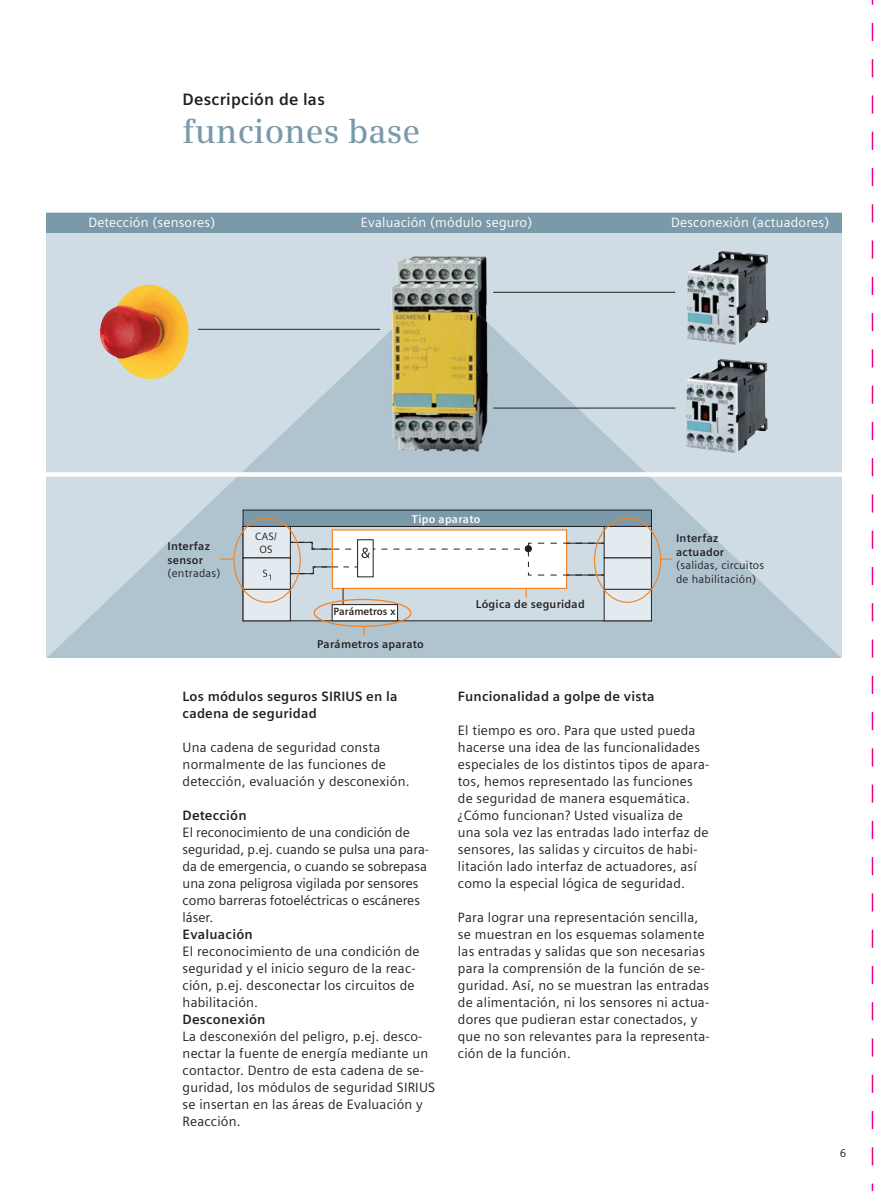
<style>
.page{position:relative;width:893px;height:1191px;background:#fff}
.page>*{position:absolute;margin:0;border:0;box-sizing:border-box;transform-origin:0 0}
.t1{font:600 33px "Siemens Serif";letter-spacing:.005em;color:#7b9aa9}
.t2{font:700 16.5px "Siemens Sans";letter-spacing:.015em;color:#231f20}
.t3{font:13.5px/17px "Siemens Sans";letter-spacing:.015em;color:#231f20}
.t4{font:13.5px/17px "Siemens Sans";letter-spacing:-.005em;color:#231f20}
.t5{font:700 13.5px/17px "Siemens Sans";letter-spacing:.015em;color:#231f20}
.t6{font:13.5px "Siemens Sans";letter-spacing:.015em;color:#fff}
.t7{font:700 11.25px/13.5px "Siemens Sans";letter-spacing:.02em;color:#231f20}
.t8{font:11.25px/13.5px "Siemens Sans";letter-spacing:.02em;color:#231f20}
.t9{font:700 11.25px "Siemens Sans";letter-spacing:.02em;color:#fff}
.t10{font:700 10.5px "Siemens Sans";color:#231f20}
.t11{font:10.5px/13.5px "Siemens Sans";color:#231f20;text-align:center}
</style>
<div class="page">
<div style="left:47px;top:213px;width:795px;height:445px;background:#cfdce4"></div>
<svg style="left:47px;top:291px;width:794px;height:367px"></svg>
<img style="left:397px;top:255px;width:90px;height:27px">
<img style="left:379px;top:282px;width:119px;height:179px">
<svg style="left:220px;top:558px;width:13px;height:1px"></svg>
<div style="left:243px;top:526px;width:408px;height:95px;background:#cfdce4"></div>
<div style="left:243px;top:526px;width:409px;height:95px;border:1px solid #231f20"></div>
<div style="left:243px;top:526px;width:47px;height:32px;background:#e4ebf0"></div>
<div style="left:243px;top:526px;width:48px;height:32px;border:1px solid #231f20"></div>
<div style="left:243px;top:510px;width:408px;height:16px;background:#7b9aa9"></div>
<div style="left:243px;top:510px;width:409px;height:17px;border:1px solid #231f20"></div>
<div style="left:243px;top:558px;width:47px;height:31px;background:#e4ebf0"></div>
<div style="left:243px;top:589px;width:47px;height:32px;background:#e4ebf0"></div>
<div style="left:243px;top:589px;width:48px;height:32px;border:1px solid #231f20"></div>
<svg style="left:263px;top:569px;width:8px;height:11px"></svg>
<div style="left:332px;top:604px;width:66px;height:17px;background:#fff"></div>
<div style="left:332px;top:604px;width:66px;height:17px;border:1px solid #231f20"></div>
<div style="left:604px;top:526px;width:47px;height:32px;background:#e4ebf0"></div>
<div style="left:604px;top:526px;width:48px;height:32px;border:1px solid #231f20"></div>
<div style="left:604px;top:558px;width:47px;height:31px;background:#e4ebf0"></div>
<div style="left:604px;top:589px;width:47px;height:32px;background:#e4ebf0"></div>
<div style="left:604px;top:589px;width:48px;height:32px;border:1px solid #231f20"></div>
<div style="left:332px;top:530px;width:235px;height:58px;background:#fff"></div>
<div style="left:332px;top:529px;width:235px;height:60px;border:1px solid #f5821f"></div>
<div style="left:357px;top:539px;width:16px;height:38px;border:1px solid #231f20"></div>
<svg style="left:287px;top:541px;width:317px;height:35px"></svg>
<div style="left:233px;top:517px;width:68px;height:86px;border:1px solid #f5821f;border-radius:50%"></div>
<svg style="left:343px;top:588px;width:1px;height:16px"></svg>
<div style="left:314px;top:599px;width:97px;height:28px;border:1px solid #f5821f;border-radius:50%"></div>
<img style="left:100px;top:284px;width:89px;height:96px">
<img style="left:686px;top:251px;width:82px;height:94px">
<img style="left:686px;top:359px;width:82px;height:94px">
<div style="left:47px;top:213px;width:795px;height:19px;background:#7b9aa9"></div>
<hr style="left:198px;top:329px;width:182px;height:1px;background:#231f20">
<hr style="left:493px;top:292px;width:182px;height:1px;background:#231f20">
<hr style="left:493px;top:408px;width:182px;height:1px;background:#231f20">
<div style="left:43px;top:472px;width:807px;height:5px;background:#fff"></div>
<svg style="left:872px;top:0;width:1px;height:1190px"></svg>
<p class="t2" style="left:183px;top:92px;width:144px">Descripción de las</p>
<h1 class="t1" style="left:183px;top:116px;width:239px">funciones base</h1>
<p class="t6" style="left:88px;top:216px;width:128px">Detección (sensores)</p>
<p class="t6" style="left:361px;top:216px;width:173px">Evaluación (módulo seguro)</p>
<p class="t6" style="left:671px;top:216px;width:160px">Desconexión (actuadores)</p>
<p class="t7" style="left:168px;top:540px;width:44px">Interfaz sensor</p>
<p class="t8" style="left:168px;top:567px;width:55px">(entradas)</p>
<p class="t9" style="left:412px;top:514px;width:70px">Tipo aparato</p>
<p class="t11" style="left:255px;top:530px;width:23px">CAS/<br>OS</p>
<p class="t7" style="left:676px;top:532px;width:50px">Interfaz actuador</p>
<p class="t8" style="left:676px;top:559px;width:90px">(salidas, circuitos de habilitación)</p>
<p class="t10" style="left:334px;top:607px;width:64px">Parámetros x</p>
<p class="t7" style="left:317px;top:637px;width:108px">Parámetros aparato</p>
<p class="t7" style="left:476px;top:598px;width:110px">Lógica de seguridad</p>
<p class="t5" style="left:183px;top:688px;width:217px">Los módulos seguros SIRIUS en la cadena de seguridad</p>
<p class="t3" style="left:183px;top:739px;width:229px">Una cadena de seguridad consta normalmente de las funciones de detección, evaluación y desconexión.</p>
<p class="t5" style="left:183px;top:807px;width:65px">Detección</p>
<p class="t4" style="left:183px;top:824px;width:248px">El reconocimiento de una condición de seguridad, p.ej. cuando se pulsa una para&shy;da de emergencia, o cuando se sobrepasa una zona peligrosa vigilada por sensores como barreras fotoeléctricas o escáneres láser.</p>
<p class="t5" style="left:183px;top:926px;width:72px">Evaluación</p>
<p class="t3" style="left:183px;top:943px;width:238px">El reconocimiento de una condición de seguridad y el inicio seguro de la reac&shy;ción, p.ej. desconectar los circuitos de habilitación.</p>
<p class="t5" style="left:183px;top:1011px;width:84px">Desconexión</p>
<p class="t3" style="left:183px;top:1028px;width:254px">La desconexión del peligro, p.ej. desco&shy;nectar la fuente de energía mediante un contactor. Dentro de esta cadena de se&shy;guridad, los módulos de seguridad SIRIUS se insertan en las áreas de Evaluación y Reacción.</p>
<p class="t5" style="left:458px;top:688px;width:198px">Funcionalidad a golpe de vista</p>
<p class="t3" style="left:458px;top:722px;width:253px">El tiempo es oro. Para que usted pueda hacerse una idea de las funcionalidades especiales de los distintos tipos de apara&shy;tos, hemos representado las funciones de seguridad de manera esquemática. ¿Cómo funcionan? Usted visualiza de<br>una sola vez las entradas lado interfaz de sensores, las salidas y circuitos de habi&shy;litación lado interfaz de actuadores, así como la especial lógica de seguridad.</p>
<p class="t3" style="left:458px;top:909px;width:253px">Para lograr una representación sencilla, se muestran en los esquemas solamente las entradas y salidas que son necesarias para la comprensión de la función de se&shy;guridad. Así, no se muestran las entradas de alimentación, ni los sensores ni actua&shy;dores que pudieran estar conectados, y que no son relevantes para la representa&shy;ción de la función.</p>
<p class="t8" style="left:840px;top:1146px;width:8px">6</p>
</div>
